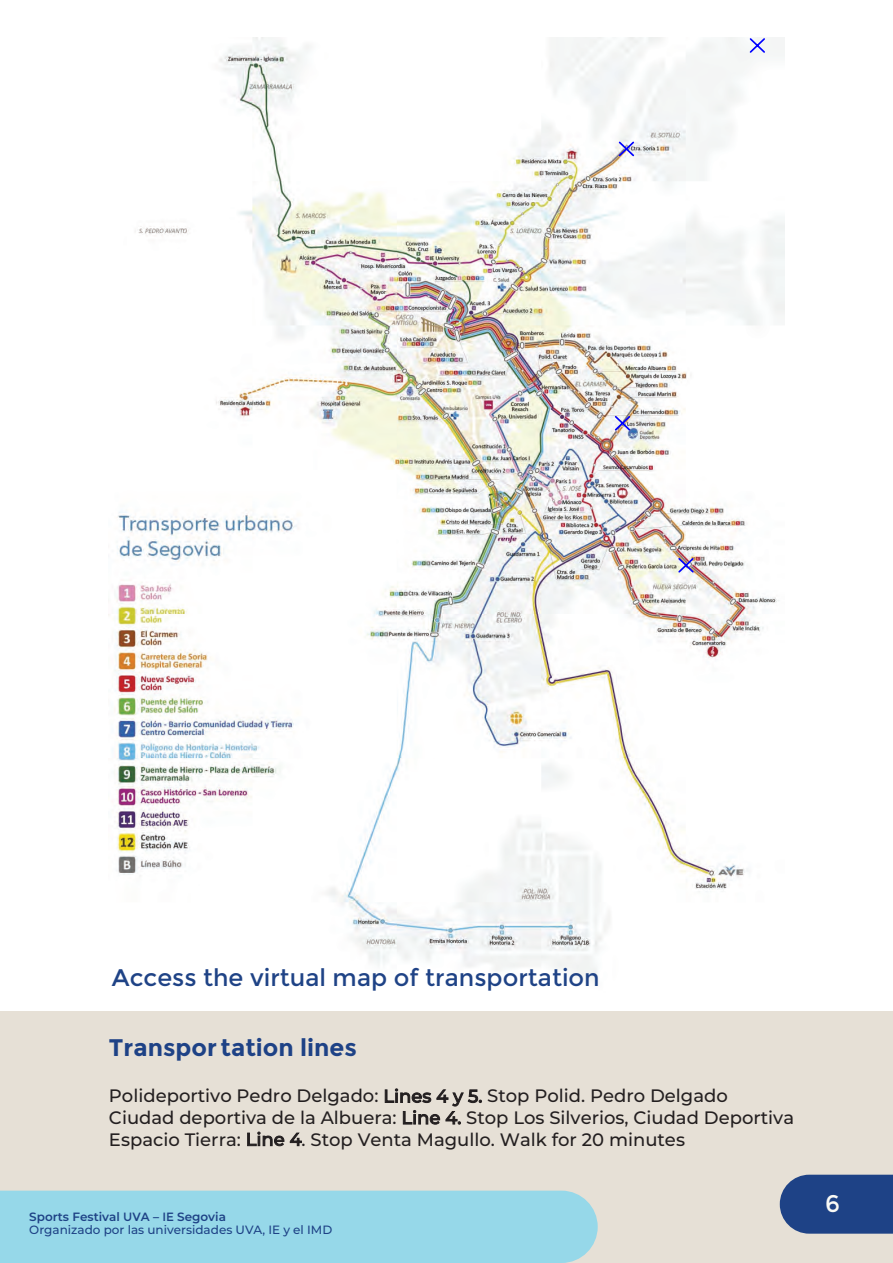
<style>
.page{position:relative;width:893px;height:1263px;background:#e6e0d6}
.page>*{position:absolute;margin:0;border:0;box-sizing:border-box;transform-origin:0 0}
.t1{font:24px "Montserrat";color:#1f4386}
.t2{font:700 24px "Montserrat";color:#1e4286}
.t3{font:24px "Montserrat";color:#f9f9f5}
.t4{font:500 18px/21.6px "Montserrat";color:#231f20}
.t5{font:500 12px/12.5px "Montserrat";color:#1e4286}
.s1{font-weight:600}
.s2{font-weight:400}
</style>
<div class="page">
<div style="left:0;top:0;width:893px;height:1010px;background:#fff"></div>
<img style="left:109px;top:37px;width:675px;height:944px">
<svg style="left:780px;top:1175px;width:113px;height:59px;background:#294b8a"></svg>
<div style="left:0;top:1190px;width:598px;height:73px;background:#96d8e9"></div>
<svg style="left:677px;top:557px;width:17px;height:16px"></svg>
<svg style="left:614px;top:415px;width:17px;height:16px"></svg>
<svg style="left:618px;top:141px;width:17px;height:16px"></svg>
<svg style="left:749px;top:37px;width:17px;height:17px"></svg>
<h1 class="t1" style="left:112px;top:963px;width:489px">Access the virtual map of transportation</h1>
<h1 class="t2" style="left:109px;top:1033px;width:249px">Transpor tation lines</h1>
<p class="t4" style="left:109px;top:1084px;width:687px">Polideportivo Pedro Delgado: Lines 4 y 5. Stop Polid. Pedro Delgado<br>Ciudad deportiva de la Albuera: Line 4. Stop Los Silverios, Ciudad Deportiva<br>Espacio Tierra: Line 4. Stop Venta Magullo. Walk for 20 minutes</p>
<p class="t5" style="left:29px;top:1210px;width:304px"><span class="s1">Sports Festival</span> <span class="s2">UVA</span> <span class="s1">–</span> <span class="s2">IE</span> <span class="s1">Segovia<br></span>Organizado por las universidades UVA, IE y el IMD</p>
<h1 class="t3" style="left:825px;top:1189px;width:16px">6</h1>
</div>
